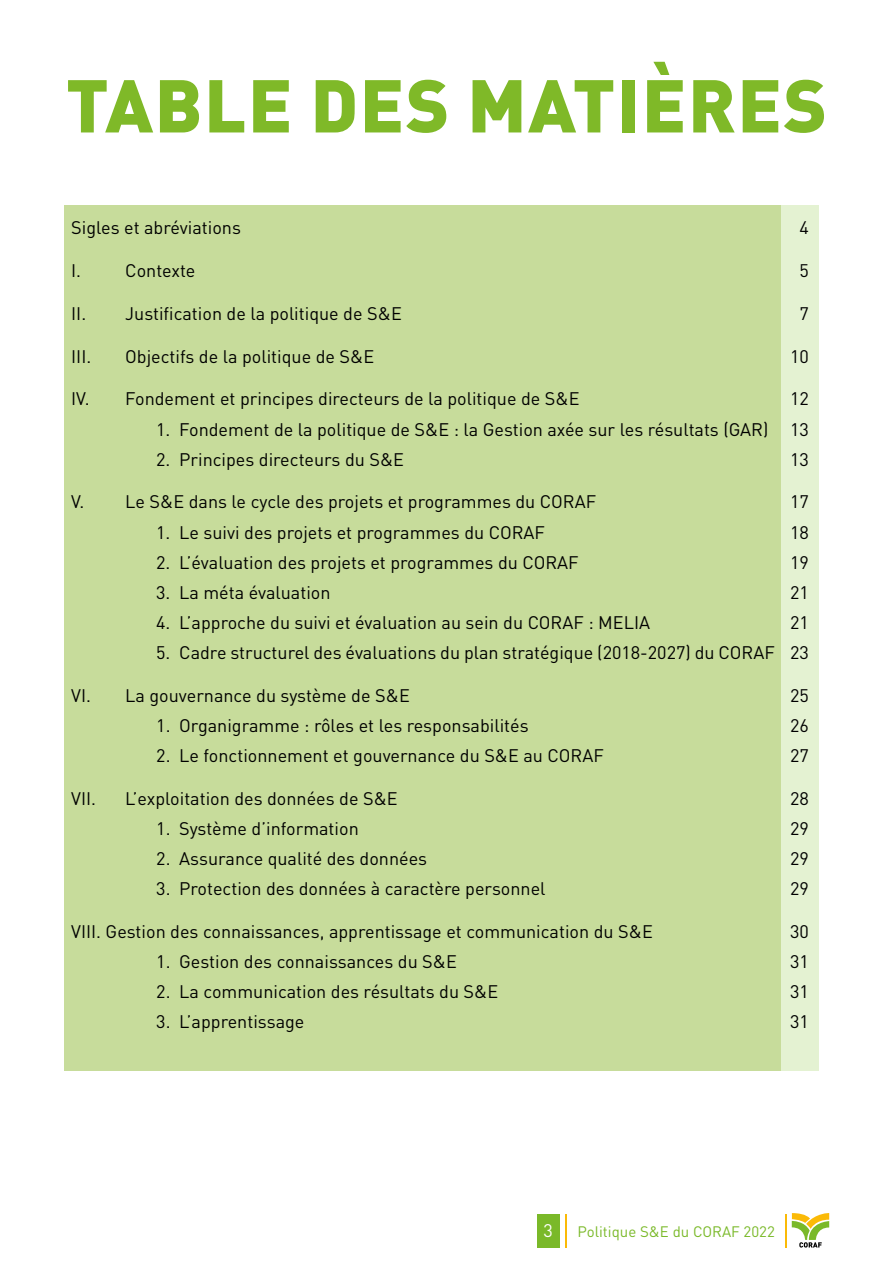
<style>
.page{position:relative;width:893px;height:1263px;background:#fff}
.page>*{position:absolute;margin:0;border:0;box-sizing:border-box;transform-origin:0 0}
.t1{font:900 73.5px "DIN Pro";letter-spacing:.02em;color:#7fb928}
.t2{font:18px "DIN Pro";color:#000}
.t3{font:18px "DIN Pro";color:#fff}
.t4{font:15px "DIN Pro";color:#7ab929}
</style>
<div class="page">
<svg style="left:792px;top:1213px;width:37px;height:34px"></svg>
<hr style="left:565px;top:1214px;width:1px;height:34px;background:#fbba07">
<hr style="left:785px;top:1214px;width:2px;height:34px;background:#fbba07">
<div style="left:537px;top:1214px;width:23px;height:34px;background:#7ab929"></div>
<div style="left:64px;top:205px;width:754px;height:865px;background:#c7dc9b"></div>
<div style="left:781px;top:205px;width:37px;height:865px;background:#e4f2d2"></div>
<h1 class="t1" style="left:66px;top:43px;width:763px">TABLE DES MATIÈRES</h1>
<p class="t2" style="left:71px;top:213px;width:171px">Sigles et abréviations</p>
<p class="t2" style="left:800px;top:213px;width:11px">4</p>
<p class="t2" style="left:71px;top:256px;width:11px">I.</p>
<p class="t2" style="left:125px;top:256px;width:72px">Contexte</p>
<p class="t2" style="left:800px;top:256px;width:11px">5</p>
<p class="t2" style="left:71px;top:299px;width:332px">II. Justification de la politique de S&amp;E</p>
<p class="t2" style="left:800px;top:299px;width:11px">7</p>
<p class="t2" style="left:71px;top:342px;width:22px">III.</p>
<p class="t2" style="left:125px;top:342px;width:250px">Objectifs de la politique de S&amp;E</p>
<p class="t2" style="left:790px;top:342px;width:20px">10</p>
<p class="t2" style="left:71px;top:385px;width:510px">IV. Fondement et principes directeurs de la politique de S&amp;E</p>
<p class="t2" style="left:790px;top:385px;width:20px">12</p>
<p class="t2" style="left:156px;top:415px;width:654px">1. Fondement de la politique de S&amp;E : la Gestion axée sur les résultats (GAR) 13</p>
<p class="t2" style="left:156px;top:445px;width:249px">2. Principes directeurs du S&amp;E</p>
<p class="t2" style="left:790px;top:445px;width:20px">13</p>
<p class="t2" style="left:71px;top:488px;width:526px">V. Le S&amp;E dans le cycle des projets et programmes du CORAF</p>
<p class="t2" style="left:790px;top:488px;width:20px">17</p>
<p class="t2" style="left:156px;top:518px;width:390px">1. Le suivi des projets et programmes du CORAF</p>
<p class="t2" style="left:790px;top:518px;width:20px">18</p>
<p class="t2" style="left:156px;top:548px;width:424px">2. L’évaluation des projets et programmes du CORAF</p>
<p class="t2" style="left:790px;top:548px;width:20px">19</p>
<p class="t2" style="left:156px;top:578px;width:176px">3. La méta évaluation</p>
<p class="t2" style="left:790px;top:578px;width:20px">21</p>
<p class="t2" style="left:156px;top:608px;width:495px">4. L’approche du suivi et évaluation au sein du CORAF : MELIA</p>
<p class="t2" style="left:790px;top:608px;width:20px">21</p>
<p class="t2" style="left:156px;top:638px;width:654px">5. Cadre structurel des évaluations du plan stratégique (2018-2027) du CORAF 23</p>
<p class="t2" style="left:71px;top:681px;width:340px">VI. La gouvernance du système de S&amp;E</p>
<p class="t2" style="left:790px;top:681px;width:20px">25</p>
<p class="t2" style="left:156px;top:711px;width:374px">1. Organigramme : rôles et les responsabilités</p>
<p class="t2" style="left:790px;top:711px;width:20px">26</p>
<p class="t2" style="left:156px;top:741px;width:449px">2. Le fonctionnement et gouvernance du S&amp;E au CORAF</p>
<p class="t2" style="left:790px;top:741px;width:20px">27</p>
<p class="t2" style="left:71px;top:784px;width:26px">VII.</p>
<p class="t2" style="left:125px;top:784px;width:274px">L’exploitation des données de S&amp;E</p>
<p class="t2" style="left:790px;top:784px;width:20px">28</p>
<p class="t2" style="left:156px;top:814px;width:204px">1. Système d’information</p>
<p class="t2" style="left:790px;top:814px;width:20px">29</p>
<p class="t2" style="left:156px;top:844px;width:272px">2. Assurance qualité des données</p>
<p class="t2" style="left:790px;top:844px;width:20px">29</p>
<p class="t2" style="left:156px;top:874px;width:391px">3. Protection des données à caractère personnel</p>
<p class="t2" style="left:790px;top:874px;width:20px">29</p>
<p class="t2" style="left:71px;top:917px;width:583px">VIII. Gestion des connaissances, apprentissage et communication du S&amp;E</p>
<p class="t2" style="left:790px;top:917px;width:20px">30</p>
<p class="t2" style="left:156px;top:947px;width:302px">1. Gestion des connaissances du S&amp;E</p>
<p class="t2" style="left:790px;top:947px;width:20px">31</p>
<p class="t2" style="left:156px;top:977px;width:343px">2. La communication des résultats du S&amp;E</p>
<p class="t2" style="left:790px;top:977px;width:20px">31</p>
<p class="t2" style="left:156px;top:1008px;width:150px">3. L’apprentissage</p>
<p class="t2" style="left:790px;top:1008px;width:20px">31</p>
<p class="t3" style="left:544px;top:1217px;width:11px">3</p>
<p class="t4" style="left:577px;top:1219px;width:199px">Politique S&amp;E du CORAF 2022</p>
</div>
